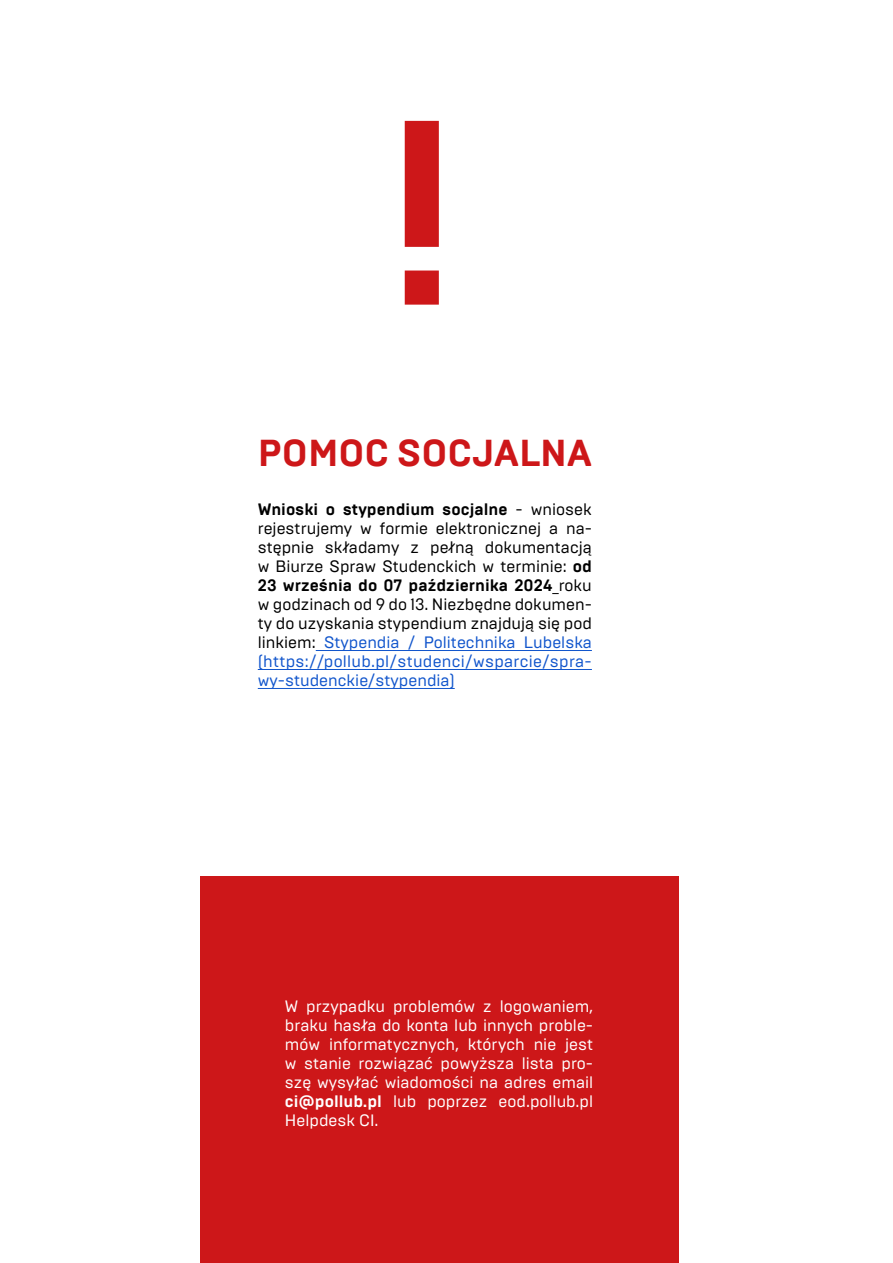
<style>
.page{position:relative;width:893px;height:1263px;background:#fff}
.page>*{position:absolute;margin:0;border:0;box-sizing:border-box;transform-origin:0 0}
.t1{font:700 262.5px "Brutal Type";color:#cd1719}
.t2{font:700 37.5px "Brutal Type";color:#cd1719}
.t3{font:16.5px/19px "Brutal Type";letter-spacing:.01em;color:#000;text-align:justify}
.t4{font:16.5px/19px "Brutal Type";color:#fff;text-align:justify}
.s1{font-weight:700}
.s2{color:#15c}
</style>
<div class="page">
<div style="left:200px;top:876px;width:478px;height:387px;background:#cd1719"></div>
<hr style="left:316px;top:650px;width:276px;height:1px;background:#15c">
<hr style="left:258px;top:669px;width:334px;height:1px;background:#15c">
<hr style="left:258px;top:688px;width:197px;height:1px;background:#15c">
<h1 class="t1" style="left:381px;top:53px;width:84px">!</h1>
<h2 class="t2" style="left:258px;top:430px;width:336px">POMOC SOCJALNA</h2>
<p class="t3" style="left:258px;top:499px;width:336px"><span class="s1">Wnioski o stypendium socjalne</span> - wniosek rejestrujemy w formie elektronicznej a na&shy;stępnie składamy z pełną dokumentacją w Biurze Spraw Studenckich w terminie: <span class="s1">od 23 września do 07 października 2024</span> roku w godzinach od 9 do 13. Niezbędne dokumen&shy;ty do uzyskania stypendium znajdują się pod linkiem: <span class="s2">Stypendia / Politechnika Lubelska (https://pollub.pl/studenci/wsparcie/spra&shy;wy-studenckie/stypendia)</span></p>
<p class="t4" style="left:285px;top:997px;width:310px">W przypadku problemów z logowaniem, braku hasła do konta lub innych proble&shy;mów informatycznych, których nie jest w stanie rozwiązać powyższa lista pro&shy;szę wysyłać wiadomości na adres email <span class="s1">ci@pollub.pl</span> lub poprzez eod.pollub.pl Helpdesk CI.</p>
</div>
